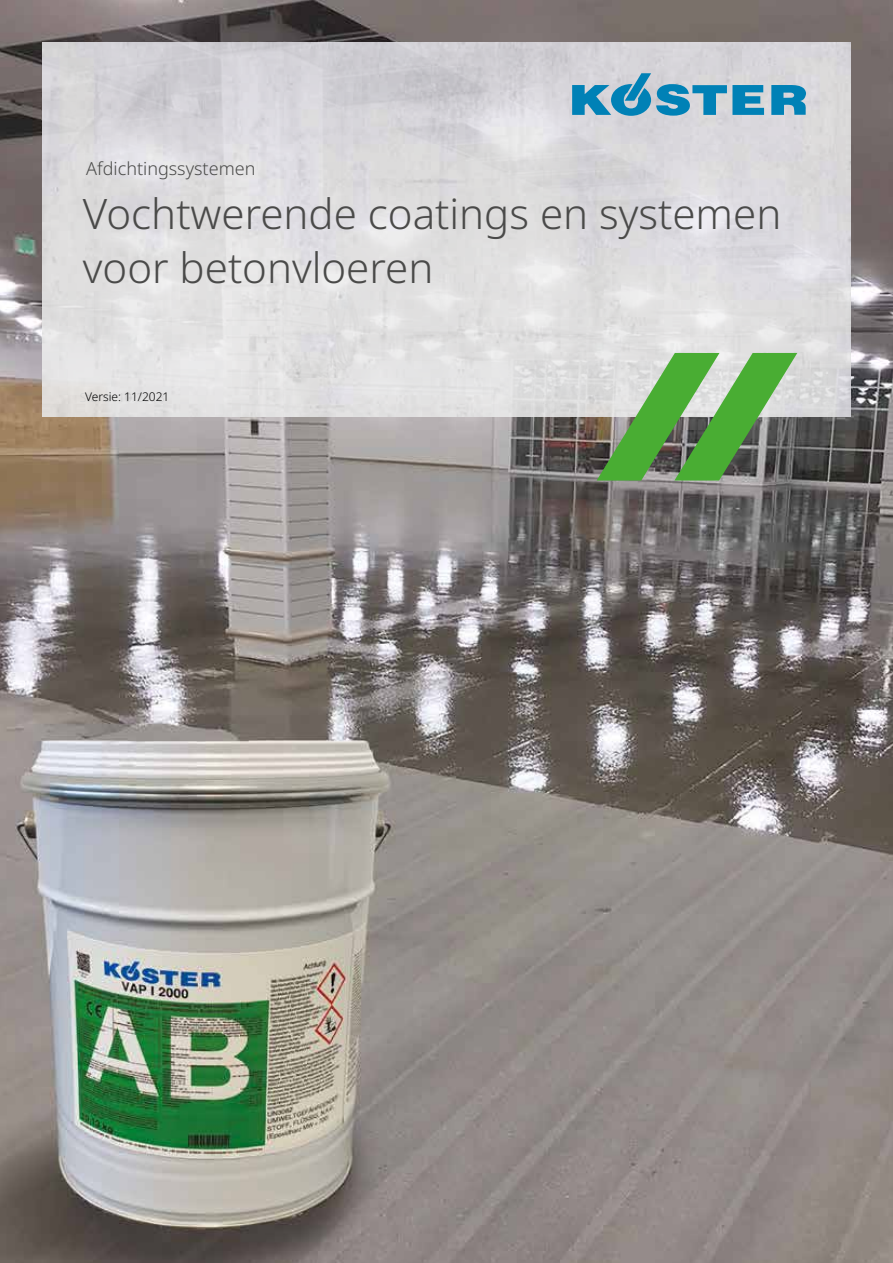
<style>
.page{position:relative;width:893px;height:1263px;background:#fff}
.page>*{position:absolute;margin:0;border:0;box-sizing:border-box;transform-origin:0 0}
.t1{font:300 42px/54px "Noto Sans";color:#4a4a49}
.t2{font:300 18px "Noto Sans";color:#4a4a49}
.t3{font:300 12.3px "Noto Sans";color:#000}
.t4{font:300 12px "Noto Sans";color:#000}
</style>
<div class="page">
<img style="left:0;top:0;width:893px;height:1263px">
<img style="left:43px;top:43px;width:807px;height:374px">
<svg style="left:597px;top:353px;width:200px;height:127px;background:#7ca771"></svg>
<svg style="left:771px;top:85px;width:35px;height:30px"></svg>
<svg style="left:572px;top:73px;width:192px;height:43px;background:#73adc8"></svg>
<p class="t2" style="left:86px;top:155px;width:171px">Afdichtingssystemen</p>
<p class="t1" style="left:83px;top:187px;width:700px">Vochtwerende coatings en systemen voor betonvloeren</p>
<p class="t3" style="left:80px;top:389px;width:86px">Stand: 10/2018</p>
<p class="t4" style="left:85px;top:389px;width:86px">Versie: 11/2021</p>
</div>
